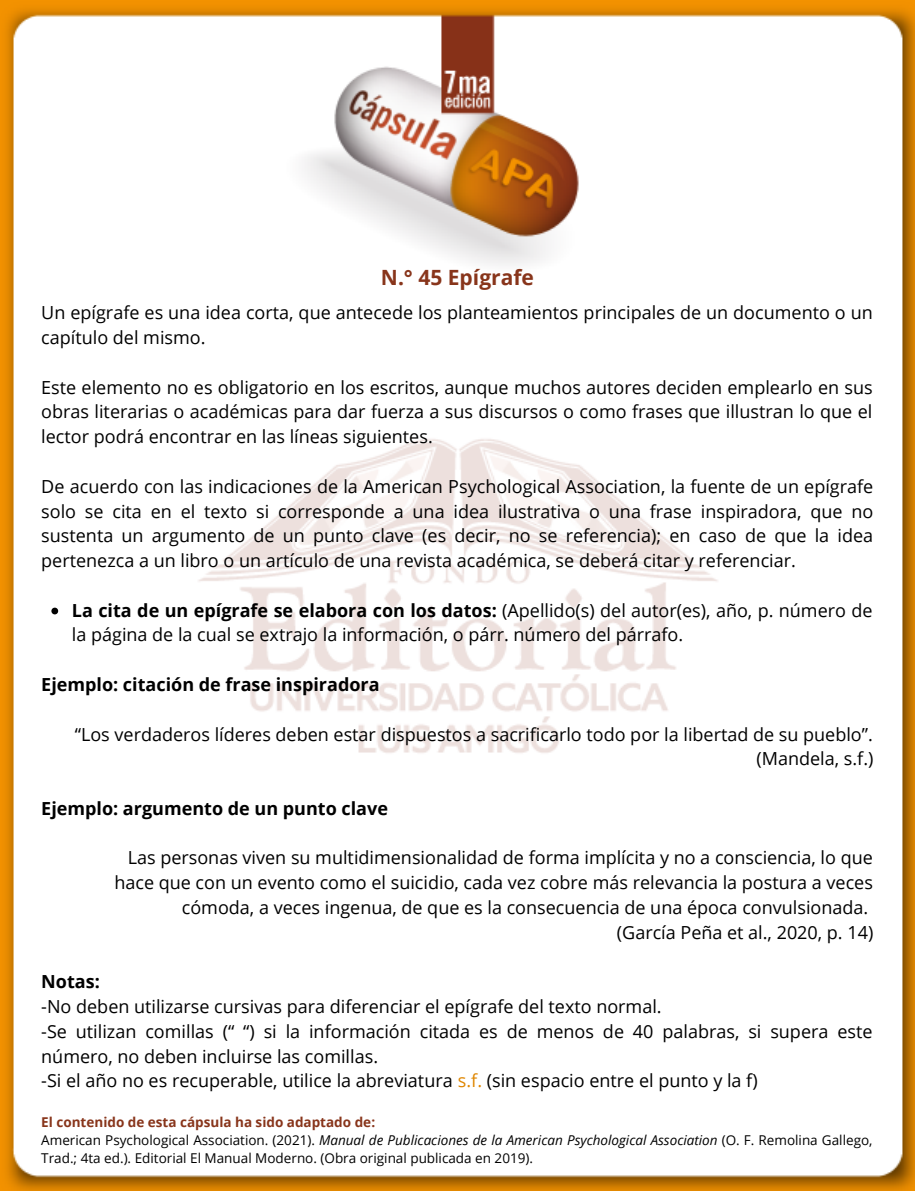
<style>
.page{position:relative;width:915px;height:1191px;background:#fff}
.page>*{position:absolute;margin:0;border:0;box-sizing:border-box;transform-origin:0 0}
.t1{font:700 21px "Open Sans";color:#88351b}
.t2{font:18px/24.8px "Open Sans";color:#000}
.t3{font:700 18px "Open Sans";color:#000}
.t4{font:13.5px/18px "Open Sans";color:#000}
.s1{font-weight:700}
.s2{color:#df8601}
.s3{font-weight:700;color:#88351b}
.s4{font-style:italic}
</style>
<div class="page">
<img style="left:0;top:0;width:915px;height:1190px">
<svg style="left:51px;top:607px;width:7px;height:7px"></svg>
<p class="t1" style="left:381px;top:262px;width:154px">N.° 45 Epígrafe</p>
<p class="t2" style="left:41px;top:300px;width:833px">Un epígrafe es una idea corta, que antecede los planteamientos principales de un documento o un capítulo del mismo.</p>
<p class="t2" style="left:41px;top:374px;width:833px;text-align:justify">Este elemento no es obligatorio en los escritos, aunque muchos autores deciden emplearlo en sus obras literarias o académicas para dar fuerza a sus discursos o como frases que illustran lo que el lector podrá encontrar en las líneas siguientes.</p>
<p class="t2" style="left:41px;top:473px;width:833px;text-align:justify">De acuerdo con las indicaciones de la American Psychological Association, la fuente de un epígrafe solo se cita en el texto si corresponde a una idea ilustrativa o una frase inspiradora, que no sustenta un argumento de un punto clave (es decir, no se referencia); en caso de que la idea pertenezca a un libro o un artículo de una revista académica, se deberá citar y referenciar.</p>
<p class="t2" style="left:72px;top:597px;width:802px"><span class="s1">La cita de un epígrafe se elabora con los datos:</span> (Apellido(s) del autor(es), año, p. número de la página de la cual se extrajo la información, o párr. número del párrafo.</p>
<p class="t3" style="left:41px;top:671px;width:340px">Ejemplo: citación de frase inspiradora</p>
<p class="t2" style="left:75px;top:721px;width:800px;text-align:right">“Los verdaderos líderes deben estar dispuestos a sacrificarlo todo por la libertad de su pueblo”. (Mandela, s.f.)</p>
<p class="t3" style="left:41px;top:795px;width:348px">Ejemplo: argumento de un punto clave</p>
<p class="t2" style="left:114px;top:845px;width:760px;text-align:right">Las personas viven su multidimensionalidad de forma implícita y no a consciencia, lo que hace que con un evento como el suicidio, cada vez cobre más relevancia la postura a veces cómoda, a veces ingenua, de que es la consecuencia de una época convulsionada.<br>(García Peña et al., 2020, p. 14)</p>
<p class="t3" style="left:41px;top:968px;width:60px">Notas:</p>
<p class="t2" style="left:41px;top:993px;width:832px">-No deben utilizarse cursivas para diferenciar el epígrafe del texto normal.<br>-Se utilizan comillas (“ “) si la información citada es de menos de 40 palabras, si supera este número, no deben incluirse las comillas.<br>-Si el año no es recuperable, utilice la abreviatura <span class="s2">s.f.</span> (sin espacio entre el punto y la f)</p>
<p class="t4" style="left:41px;top:1112px;width:832px"><span class="s3">El contenido de esta cápsula ha sido adaptado de:<br></span>American Psychological Association. (2021). <span class="s4">Manual de Publicaciones de la American Psychological Association</span> (O. F. Remolina Gallego,<br>Trad.; 4ta ed.). Editorial El Manual Moderno. (Obra original publicada en 2019).</p>
</div>
